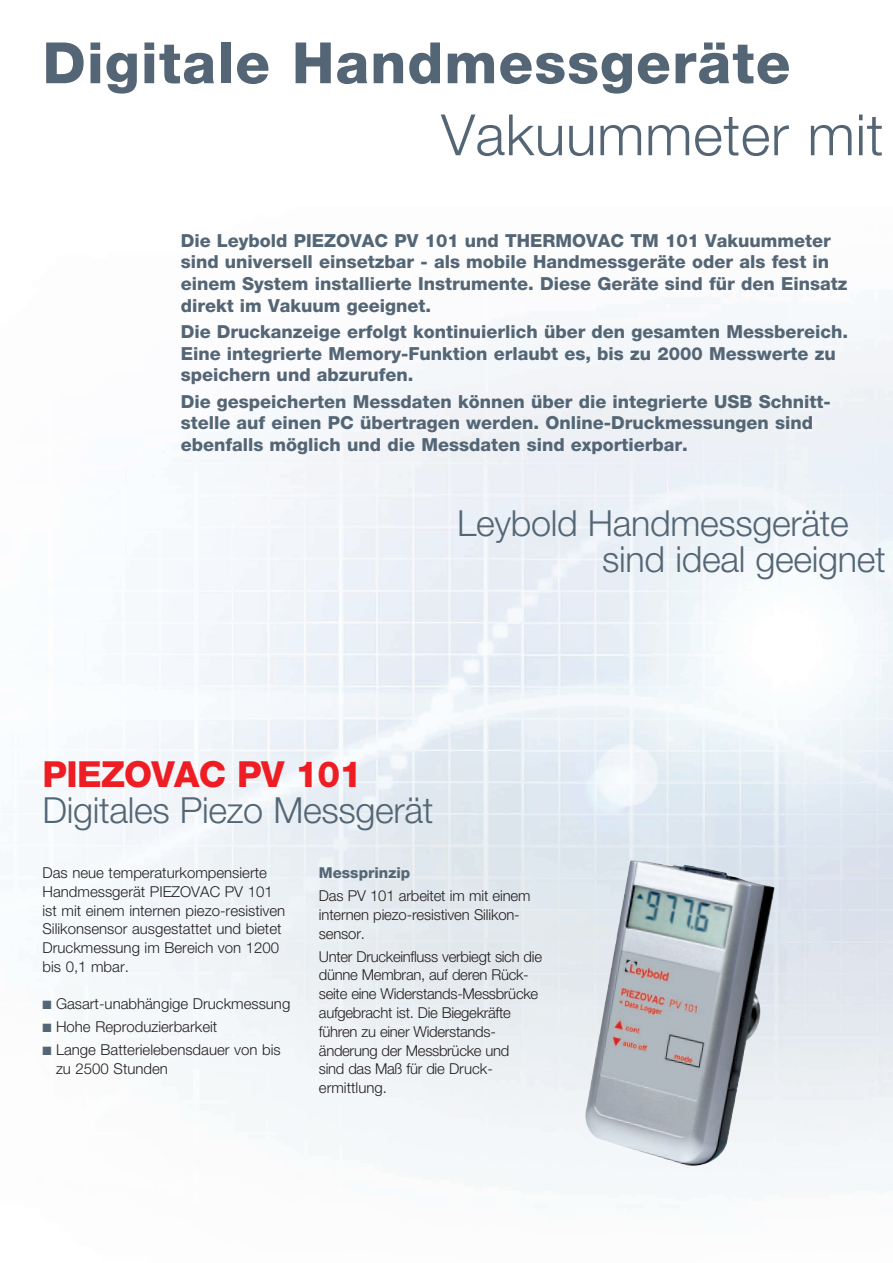
<style>
.page{position:relative;width:893px;height:1263px;background:#fff}
.page>*{position:absolute;margin:0;border:0;box-sizing:border-box;transform-origin:0 0}
.t1{font:800 57px "Helvetica Neue LT Std";letter-spacing:.02em;color:#546675}
.t2{font:300 57px "Helvetica Neue LT Std";letter-spacing:.01em;color:#546675}
.t3{font:300 36px/36px "Helvetica Neue LT Std";letter-spacing:-.01em;color:#546675}
.t4{font:800 36px "Helvetica Neue LT Std";letter-spacing:-.02em;color:#ee1d23}
.t5{font:800 18px/21.8px "Helvetica Neue LT Std";color:#546675}
.t6{font:300 15px/18.8px "Helvetica Neue LT Std";color:#231f20}
.t7{font:300 15px/18.8px "Helvetica Neue LT Std";letter-spacing:-.02em;color:#231f20}
.t8{font:800 15px "Helvetica Neue LT Std";color:#546675}
.s1{color:#546675}
</style>
<div class="page">
<img style="left:583px;top:860px;width:192px;height:307px">
<h1 class="t1" style="left:43px;top:29px;width:749px">Digitale Handmessgeräte</h1>
<h1 class="t2" style="left:441px;top:100px;width:444px">Vakuummeter mit</h1>
<p class="t5" style="left:181px;top:229px;width:668px">Die Leybold PIEZOVAC PV 101 und THERMOVAC TM 101 Vakuummeter sind universell einsetzbar - als mobile Handmessgeräte oder als fest in einem System installierte Instrumente. Diese Geräte sind für den Einsatz direkt im Vakuum geeignet.</p>
<p class="t5" style="left:181px;top:321px;width:669px">Die Druckanzeige erfolgt kontinuierlich über den gesamten Messbereich.<br>Eine integrierte Memory-Funktion erlaubt es, bis zu 2000 Messwerte zu speichern und abzurufen.</p>
<p class="t5" style="left:181px;top:390px;width:651px">Die gespeicherten Messdaten können über die integrierte USB Schnitt&shy;stelle auf einen PC übertragen werden. Online-Druckmessungen sind ebenfalls möglich und die Messdaten sind exportierbar.</p>
<h2 class="t3" style="left:602px;top:504px;width:285px;text-indent:-145px">Leybold Handmessgeräte sind ideal geeignet</h2>
<h2 class="t4" style="left:43px;top:753px;width:321px">PIEZOVAC PV 101</h2>
<h2 class="t3" style="left:43px;top:791px;width:392px">Digitales Piezo Messgerät</h2>
<p class="t6" style="left:43px;top:863px;width:244px">Das neue temperaturkompensierte<br>Handmessgerät PIEZOVAC PV 101 ist mit einem internen piezo-resistiven<br>Silikonsensor ausgestattet und bietet<br>Druckmessung im Bereich von 1200 bis 0,1 mbar.</p>
<p class="t8" style="left:319px;top:864px;width:93px">Messprinzip</p>
<p class="t6" style="left:319px;top:886px;width:213px">Das PV 101 arbeitet im mit einem internen piezo-resistiven Silikon&shy;sensor.</p>
<p class="t7" style="left:319px;top:947px;width:225px">Unter Druckeinfluss verbiegt sich die dünne Membran, auf deren Rück&shy;seite eine Widerstands-Messbrücke aufgebracht ist. Die Biegekräfte führen zu einer Widerstands&shy;änderung der Messbrücke und<br>sind das Maß für die Druck&shy;ermittlung.</p>
<p class="t6" style="left:43px;top:994px;width:249px"><span class="s1">■</span> Gasart-unabhängige Druckmessung</p>
<p class="t6" style="left:43px;top:1017px;width:176px"><span class="s1">■</span> Hohe Reproduzierbarkeit</p>
<p class="t6" style="left:56px;top:1040px;width:226px;text-indent:-13px"><span class="s1">■</span> Lange Batterielebensdauer von bis zu 2500 Stunden</p>
</div>
